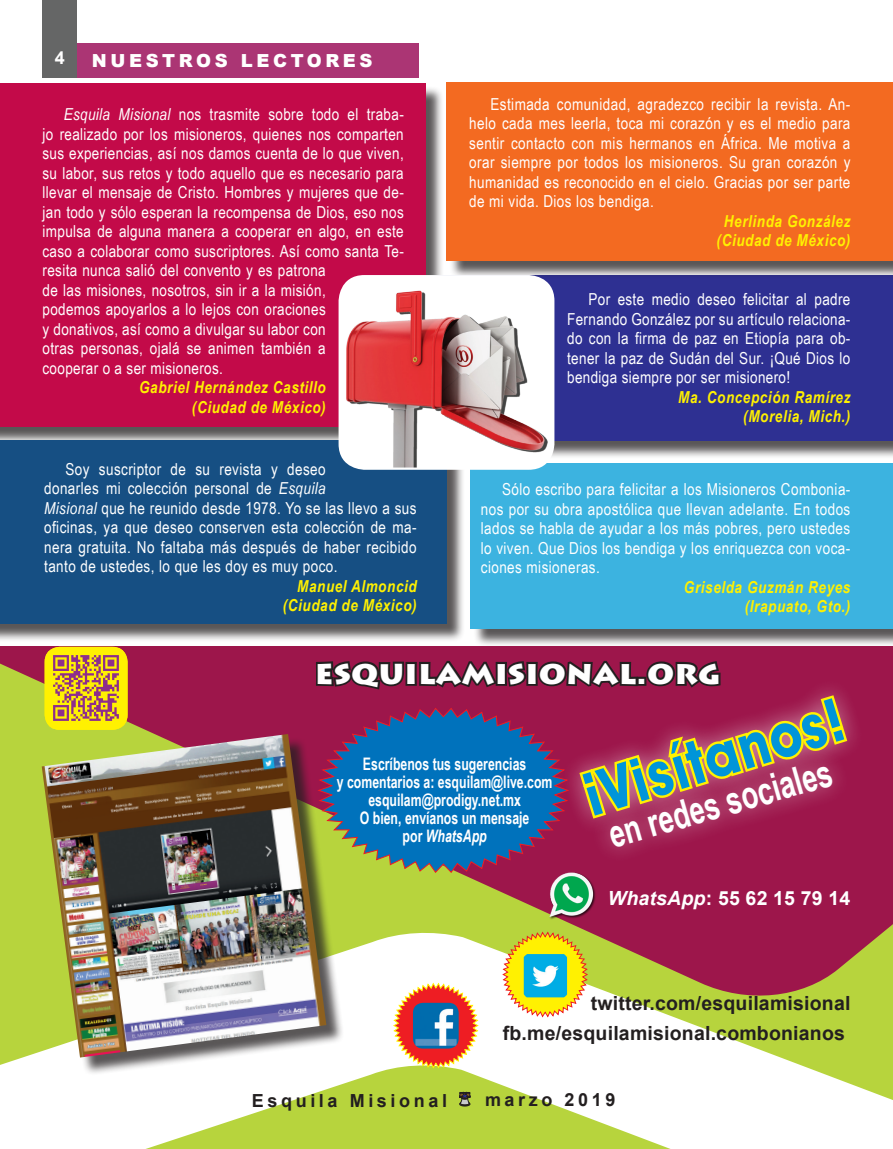
<style>
.page{position:relative;width:893px;height:1149px;background:#fff}
.page>*{position:absolute;margin:0;border:0;box-sizing:border-box;transform-origin:0 0}
.t1{font:700 60.45px "Avant Garde IT Cby BT";color:#0095d9;scale:.87 1}
.t2{font:700 38.85px "Arial Narrow";color:#fff;scale:.87 1}
.t3{font:900 33px "Lithos Pro";letter-spacing:.01em;color:#fff}
.t4{font:700 19.5px "Arial";letter-spacing:.01em;color:#231f20}
.t5{font:700 19.5px "Arial";letter-spacing:.01em;color:#fff}
.Footer_Master_page{font:700 18px "Arial";letter-spacing:.2em;color:#231f20}
.Section_heading_head{font:900 18px "Arial";letter-spacing:.2em;color:#fff}
.t6{font:700 18px "Arial";color:#fff}
.t7{font:700 17.25px "Arial Narrow";color:#fff;scale:.87 1}
.t8{font:italic 700 17.25px "Arial Narrow";color:#fff;scale:.87 1}
.t9{font:16.5px/19.5px "Arial Narrow";letter-spacing:.02em;color:#fff;text-align:justify}
.t10{font:italic 700 16.5px "Arial Narrow";letter-spacing:.035em;color:#fff101}
.s1{font-style:italic}
.s2{font-style:normal}
</style>
<div class="page">
<div style="left:43px;top:0;width:34px;height:78px;background:#656666"></div>
<div style="left:427px;top:277px;width:466px;height:182px;background:#231f20;opacity:.75"></div>
<div style="left:425px;top:275px;width:468px;height:165px;background:#2e3092"></div>
<div style="left:473px;top:465px;width:420px;height:182px;background:#231f20;opacity:.75"></div>
<div style="left:471px;top:462px;width:422px;height:166px;background:#3cb3e0"></div>
<svg style="left:0;top:646px;width:893px;height:276px;background:#a54f46"></svg>
<svg style="left:0;top:922px;width:893px;height:226px"></svg>
<svg style="left:393px;top:982px;width:86px;height:86px"></svg>
<img style="left:413px;top:1002px;width:46px;height:46px">
<img style="left:45px;top:646px;width:83px;height:83px">
<svg style="left:502px;top:931px;width:86px;height:86px"></svg>
<img style="left:524px;top:953px;width:43px;height:44px">
<div style="left:449px;top:84px;width:444px;height:195px;background:#231f20;opacity:.75"></div>
<div style="left:446px;top:82px;width:447px;height:178px;background:#f36a21"></div>
<div style="left:0;top:86px;width:444px;height:359px;background:#231f20;opacity:.75"></div>
<div style="left:0;top:83px;width:425px;height:344px;background:#c30a49"></div>
<div style="left:0;top:442px;width:465px;height:200px;background:#231f20;opacity:.75"></div>
<div style="left:0;top:440px;width:446px;height:183px;background:#164f83"></div>
<div style="left:77px;top:43px;width:342px;height:35px;background:#ab3574"></div>
<img style="left:339px;top:275px;width:215px;height:192px">
<img style="left:548px;top:873px;width:49px;height:47px">
<div style="left:859px;top:664px;width:16px;height:181px;background:#9d164b"></div>
<svg style="left:314px;top:658px;width:545px;height:215px;background:#7a4363"></svg>
<div style="left:45px;top:736px;width:300px;height:339px;background:#231f20;opacity:.75"></div>
<img style="left:42px;top:733px;width:284px;height:324px">
<svg style="left:459px;top:1091px;width:12px;height:14px"></svg>
<p class="t6" style="left:55px;top:45px;width:12px">4</p>
<p class="Section_heading_head" style="left:92px;top:48px;width:282px">NUESTROS LECTORES</p>
<p class="t9" style="left:43px;top:104px;width:363px;text-align:left;text-indent:21px"><span class="s1">Esquila Misional</span> nos trasmite sobre todo el traba&shy;jo realizado por los misioneros, quienes nos comparten sus experiencias, así nos damos cuenta de lo que viven, su labor, sus retos y todo aquello que es necesario para llevar el mensaje de Cristo. Hombres y mujeres que de&shy;jan todo y sólo esperan la recompensa de Dios, eso nos impulsa de alguna manera a cooperar en algo, en este caso a colaborar como suscriptores. Así como santa Te&shy;resita nunca salió del convento y es patrona<br>de las misiones, nosotros, sin ir a la misión,<br>podemos apoyarlos a lo lejos con oraciones<br>y donativos, así como a divulgar su labor con<br>otras personas, ojalá se animen también a<br>cooperar o a ser misioneros.</p>
<p class="t10" style="left:139px;top:375px;width:188px">Gabriel Hernández Castillo</p>
<p class="t10" style="left:192px;top:394px;width:135px">(Ciudad de México)</p>
<p class="t9" style="left:44px;top:458px;width:374px;text-align:left;text-indent:21px">Soy suscriptor de su revista y deseo<br>donarles mi colección personal de <span class="s1">Esquila<br>Misional</span> que he reunido desde 1978. Yo se las llevo a sus oficinas, ya que deseo conserven esta colección de ma&shy;nera gratuita. No faltaba más después de haber recibido tanto de ustedes, lo que les doy es muy poco.</p>
<p class="t10" style="left:297px;top:573px;width:121px">Manuel Almoncid</p>
<p class="t10" style="left:283px;top:593px;width:135px">(Ciudad de México)</p>
<p class="t9" style="left:469px;top:93px;width:383px;text-indent:21px">Estimada comunidad, agradezco recibir la revista. An&shy;helo cada mes leerla, toca mi corazón y es el medio para sentir contacto con mis hermanos en África. Me motiva a orar siempre por todos los misioneros. Su gran corazón y humanidad es reconocido en el cielo. Gracias por ser parte de mi vida. Dios los bendiga.</p>
<p class="t10" style="left:724px;top:208px;width:128px">Herlinda González</p>
<p class="t10" style="left:717px;top:228px;width:135px">(Ciudad de México)</p>
<p class="t9" style="left:567px;top:289px;width:285px;text-indent:21px">Por este medio deseo felicitar al padre Fernando González por su artículo relaciona&shy;do con la firma de paz en Etiopía para ob&shy;tener la paz de Sudán del Sur. ¡Qué Dios lo bendiga siempre por ser misionero!</p>
<p class="t10" style="left:678px;top:384px;width:174px">Ma. Concepción Ramírez</p>
<p class="t10" style="left:743px;top:404px;width:109px">(Morelia, Mich.)</p>
<p class="t9" style="left:481px;top:479px;width:371px;text-indent:21px">Sólo escribo para felicitar a los Misioneros Combonia&shy;nos por su obra apostólica que llevan adelante. En todos lados se habla de ayudar a los más pobres, pero ustedes lo viven. Que Dios los bendiga y los enriquezca con voca&shy;ciones misioneras.</p>
<p class="t10" style="left:684px;top:574px;width:168px">Griselda Guzmán Reyes</p>
<p class="t10" style="left:745px;top:593px;width:107px">(Irapuato, Gto.)</p>
<p class="t3" style="left:315px;top:651px;width:407px">ESQUILAMISIONAL.ORG</p>
<p class="t7" style="left:363px;top:750px;width:189px">Escríbenos tus sugerencias</p>
<p class="t7" style="left:337px;top:768px;width:249px">y comentarios a: esquilam@live.com</p>
<p class="t7" style="left:368px;top:786px;width:177px">esquilam@prodigy.net.mx</p>
<p class="t7" style="left:360px;top:804px;width:196px">O bien, envíanos un mensaje</p>
<p class="t8" style="left:403px;top:822px;width:98px"><span class="s2">por</span> WhatsApp</p>
<p class="t1" style="left:574px;top:760px;width:311px;rotate:-17deg">¡Visítanos!</p>
<p class="t2" style="left:601px;top:806px;width:267px;rotate:-16deg">en redes sociales</p>
<p class="t5" style="left:608px;top:884px;width:244px"><span class="s1">WhatsApp</span>: 55 62 15 79 14</p>
<p class="t4" style="left:591px;top:989px;width:261px">twitter.com/esquilamisional</p>
<p class="t4" style="left:503px;top:1019px;width:344px">fb.me/esquilamisional.combonianos</p>
<p class="Footer_Master_page" style="left:252px;top:1088px;width:197px">Esquila Misional</p>
<p class="Footer_Master_page" style="left:485px;top:1087px;width:132px">marzo 2019</p>
</div>
